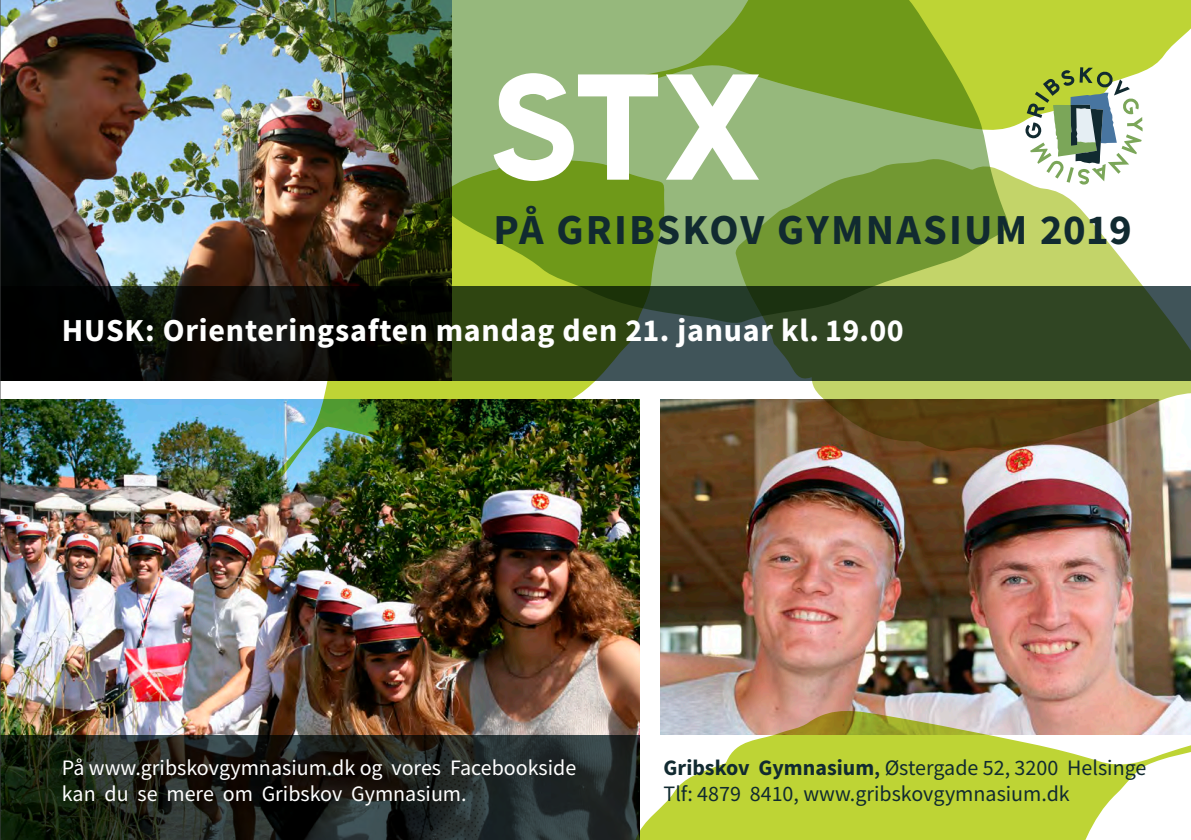
<style>
.page{position:relative;width:1191px;height:840px;background:#fff}
.page>*{position:absolute;margin:0;border:0;box-sizing:border-box;transform-origin:0 0}
.t1{font:700 42.8px "Source Sans Pro";letter-spacing:.05em;color:#112a30}
.t2{font:700 32px "Source Sans Pro";letter-spacing:.025em;color:#fff}
.t3{font:22px "Source Sans Pro";color:#112a30}
.t4{font:22px/26.4px "Source Sans Pro";color:#fff}
.s1{font-weight:700}
.s2{font-weight:600}
</style>
<div class="page">
<img style="left:1px;top:0;width:174px;height:286px">
<img style="left:660px;top:399px;width:531px;height:306px">
<svg style="left:1010px;top:0;width:181px;height:132px;fill:#bed435"></svg>
<img style="left:175px;top:0;width:835px;height:286px">
<svg style="left:735px;top:156px;width:456px;height:296px"></svg>
<img style="left:1px;top:399px;width:639px;height:335px">
<svg style="left:1025px;top:67px;width:117px;height:117px"></svg>
<img style="left:274px;top:157px;width:391px;height:322px">
<svg style="left:493px;top:73px;width:165px;height:108px"></svg>
<svg style="left:666px;top:74px;width:93px;height:105px"></svg>
<svg style="left:1px;top:286px;width:1190px;height:94px;background:#212e1a"></svg>
<svg style="left:567px;top:705px;width:624px;height:134px;fill:#bed435"></svg>
<svg style="left:1px;top:734px;width:638px;height:105px;background:#1f241f"></svg>
<hr style="left:0;top:0;width:1px;height:839px;background:#424446">
<p class="t1" style="left:493px;top:201px;width:639px">PÅ GRIBSKOV GYMNASIUM 2019</p>
<p class="t2" style="left:62px;top:308px;width:843px">HUSK: Orienteringsaften mandag den 21. januar kl. 19.00</p>
<p class="t4" style="left:62px;top:753px;width:516px">På www.gribskovgymnasium.dk og vores Facebookside kan du se mere om Gribskov Gymnasium.</p>
<p class="t3" style="left:663px;top:753px;width:484px"><span class="s1">Gribskov Gymnasium</span><span class="s2">,</span> Østergade 52, 3200 Helsinge</p>
<p class="t3" style="left:663px;top:779px;width:408px">Tlf: 4879 8410, www.gribskovgymnasium.dk</p>
</div>
